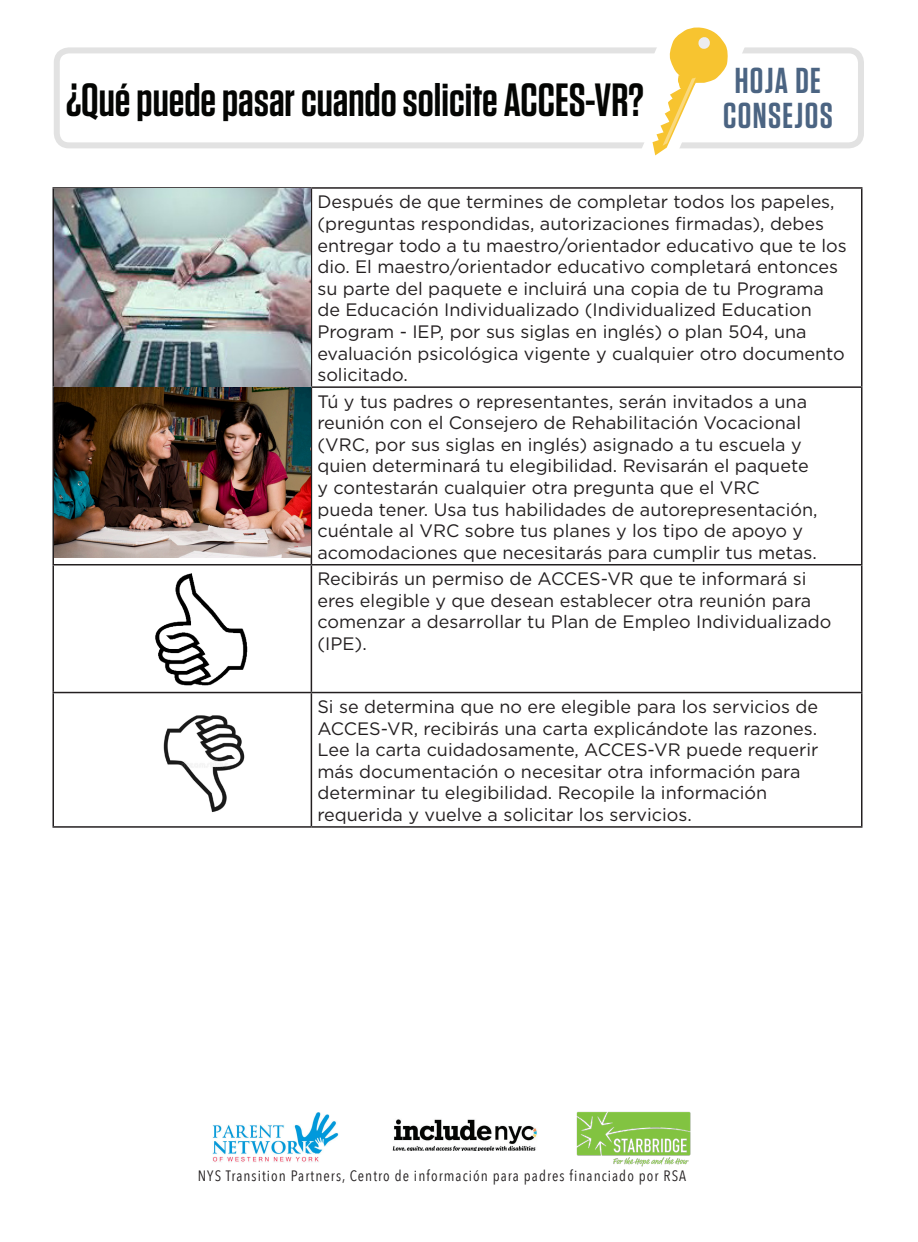
<style>
.page{position:relative;width:918px;height:1242px;background:#fff}
.page>*{position:absolute;margin:0;border:0;box-sizing:border-box;transform-origin:0 0}
.t1{font:600 46.5px "Tungsten";color:#040503}
.t2{font:600 36px/34.5px "Tungsten";letter-spacing:.04em;color:#4b6482;text-align:center}
.t3{font:18px/21.6px "Gotham";color:#231f20}
.t4{font:15px "Avenir Next Condensed";letter-spacing:.07em;color:#231f20}
</style>
<div class="page">
<img style="left:576px;top:1111px;width:115px;height:56px">
<img style="left:212px;top:1112px;width:127px;height:50px">
<hr style="left:52px;top:187px;width:259px;height:2px;background:#231f20">
<hr style="left:52px;top:189px;width:2px;height:197px;background:#231f20">
<hr style="left:311px;top:187px;width:551px;height:2px;background:#231f20">
<hr style="left:311px;top:189px;width:1px;height:197px;background:#231f20">
<hr style="left:861px;top:189px;width:1px;height:197px;background:#231f20">
<hr style="left:52px;top:386px;width:259px;height:2px;background:#231f20">
<hr style="left:52px;top:388px;width:2px;height:176px;background:#231f20">
<hr style="left:311px;top:386px;width:551px;height:2px;background:#231f20">
<hr style="left:311px;top:388px;width:1px;height:176px;background:#231f20">
<hr style="left:861px;top:388px;width:1px;height:176px;background:#231f20">
<hr style="left:52px;top:564px;width:259px;height:1px;background:#231f20">
<hr style="left:52px;top:565px;width:2px;height:127px;background:#231f20">
<hr style="left:311px;top:564px;width:551px;height:1px;background:#231f20">
<hr style="left:311px;top:565px;width:1px;height:127px;background:#231f20">
<hr style="left:861px;top:565px;width:1px;height:127px;background:#231f20">
<hr style="left:52px;top:692px;width:259px;height:1px;background:#231f20">
<hr style="left:52px;top:693px;width:2px;height:133px;background:#231f20">
<hr style="left:311px;top:692px;width:551px;height:1px;background:#231f20">
<hr style="left:311px;top:693px;width:1px;height:133px;background:#231f20">
<hr style="left:861px;top:693px;width:1px;height:133px;background:#231f20">
<hr style="left:52px;top:826px;width:259px;height:2px;background:#231f20">
<hr style="left:311px;top:826px;width:551px;height:2px;background:#231f20">
<img style="left:54px;top:189px;width:257px;height:197px">
<img style="left:54px;top:388px;width:257px;height:170px">
<img style="left:126px;top:573px;width:155px;height:119px">
<img style="left:163px;top:715px;width:82px;height:97px">
<img style="left:392px;top:1119px;width:145px;height:31px">
<div style="left:54px;top:47px;width:810px;height:101px;border:6px solid #e2e2e2;border-radius:12px"></div>
<svg style="left:641px;top:27px;width:107px;height:129px"></svg>
<p class="t1" style="left:66px;top:76px;width:579px">¿Qué puede pasar cuando solicite ACCES-VR?</p>
<p class="t2" style="left:723px;top:64px;width:111px">HOJA DE<br>CONSEJOS</p>
<p class="t3" style="left:317px;top:191px;width:531px">Después de que termines de completar todos los papeles, (preguntas respondidas, autorizaciones firmadas), debes entregar todo a tu maestro/orientador educativo que te los dio. El maestro/orientador educativo completará entonces su parte del paquete e incluirá una copia de tu Programa de Educación Individualizado (Individualized Education Program - IEP, por sus siglas en inglés) o plan 504, una evaluación psicológica vigente y cualquier otro documento solicitado.</p>
<p class="t3" style="left:317px;top:390px;width:502px">Tú y tus padres o representantes, serán invitados a una reunión con el Consejero de Rehabilitación Vocacional (VRC, por sus siglas en inglés) asignado a tu escuela y quien determinará tu elegibilidad. Revisarán el paquete y contestarán cualquier otra pregunta que el VRC pueda tener. Usa tus habilidades de autorepresentación, cuéntale al VRC sobre tus planes y los tipo de apoyo y acomodaciones que necesitarás para cumplir tus metas.</p>
<p class="t3" style="left:317px;top:568px;width:516px">Recibirás un permiso de ACCES-VR que te informará si eres elegible y que desean establecer otra reunión para comenzar a desarrollar tu Plan de Empleo Individualizado (IPE).</p>
<p class="t3" style="left:317px;top:695px;width:502px">Si se determina que no ere elegible para los servicios de ACCES-VR, recibirás una carta explicándote las razones.<br>Lee la carta cuidadosamente, ACCES-VR puede requerir más documentación o necesitar otra información para determinar tu elegibilidad. Recopile la información requerida y vuelve a solicitar los servicios.</p>
<p class="t4" style="left:198px;top:1163px;width:490px">NYS Transition Partners, Centro de información para padres financiado por RSA</p>
</div>
